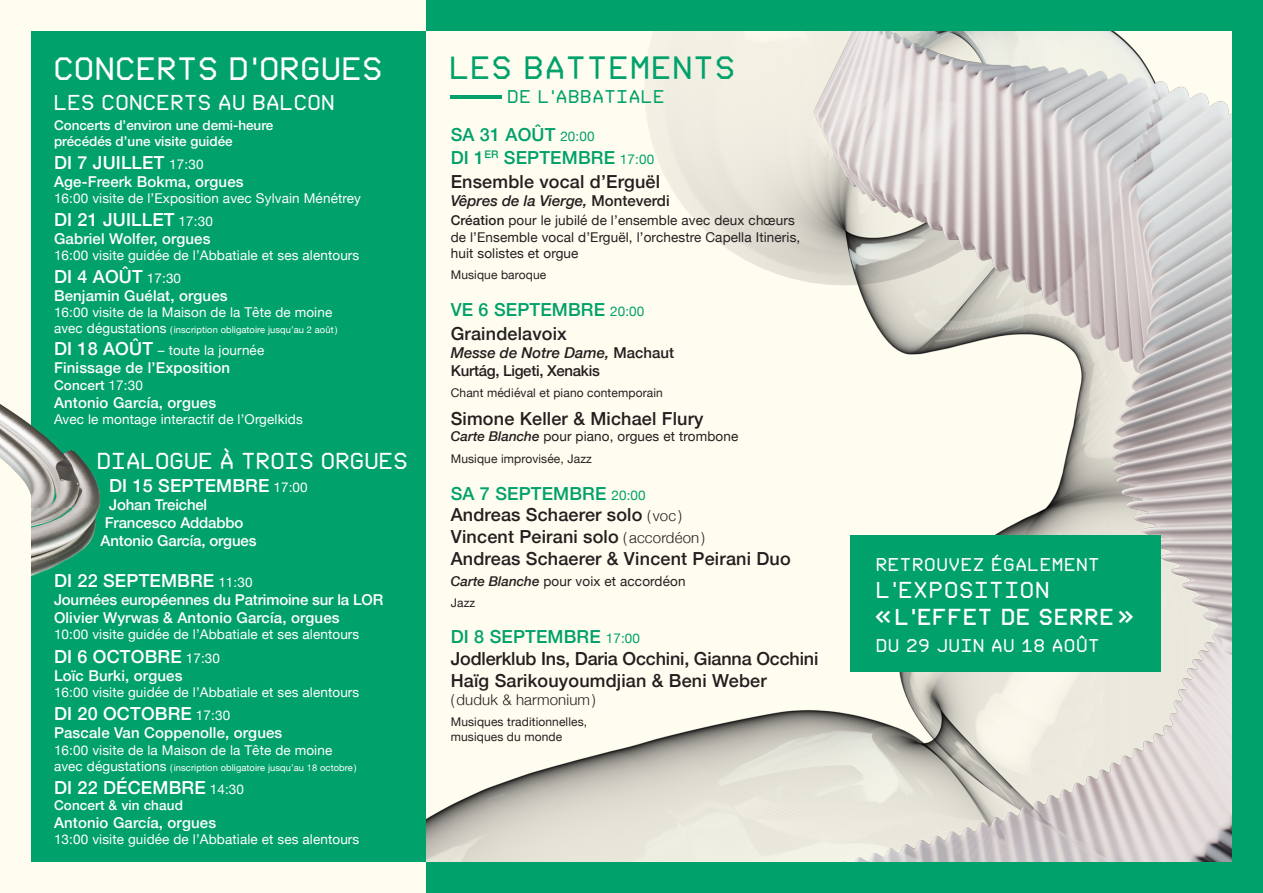
<style>
.page{position:relative;width:1263px;height:893px;background:#fff}
.page>*{position:absolute;margin:0;border:0;box-sizing:border-box;transform-origin:0 0}
.t1{font:700 31.5px "FRAC";letter-spacing:-.02em;color:#fff}
.t2{font:700 31.5px "FRAC";color:#00a16b}
.t3{font:700 22.5px "FRAC";letter-spacing:-.03em;color:#fff}
.t4{font:800 22.5px "FRAC";color:#fff}
.t5{font:700 22.5px "FRAC";color:#fff}
.t6{font:700 21px "FRAC";letter-spacing:-.02em;color:#fff}
.t7{font:500 18px/21.6px "Helvetica Neue";letter-spacing:.01em;color:#231f20}
.t8{font:500 18px "Helvetica Neue";letter-spacing:.01em;color:#fff}
.t9{font:700 18px "FRAC";color:#fff}
.t10{font:700 18px "FRAC";color:#00a16b}
.t11{font:500 15px "Helvetica Neue";letter-spacing:.01em;color:#fff}
.t12{font:500 15px/18px "Helvetica Neue";letter-spacing:-.01em;color:#fff}
.t13{font:500 15px/18px "Helvetica Neue";letter-spacing:-.02em;color:#231f20}
.t14{font:italic 500 15px "Helvetica Neue";color:#231f20}
.t15{font:300 15px "Helvetica Neue";letter-spacing:.01em;color:#231f20}
.t16{font:13.5px "Helvetica Neue";letter-spacing:.01em;color:#fff}
.t17{font:13.5px/16.2px "Helvetica Neue";letter-spacing:.01em;color:#231f20}
.t18{font:500 13.5px/16.2px "Helvetica Neue";color:#fff}
.t19{font:12px/15px "Helvetica Neue";letter-spacing:.01em;color:#231f20}
.t20{font:9.3px "Helvetica Neue";letter-spacing:.01em;color:#fff}
.s1{font-weight:400;font-size:13.5px}
.s2{font-size:13.5px}
.s3{font-weight:500;font-size:18px}
.s4{font-weight:400}
.s5{color:#00a16b}
.s6{font-weight:400;font-size:13.5px;color:#00a16b}
.s7{font-style:normal}
.s8{font-weight:500}
.s9{font-style:italic}
.s10{font-weight:500;font-style:italic}
.s11{font-weight:300;font-size:15px}
</style>
<div class="page">
<img style="left:425px;top:31px;width:807px;height:831px">
<div style="left:425px;top:0;width:838px;height:31px;background:#00a16b"></div>
<div style="left:425px;top:862px;width:838px;height:31px;background:#00a16b"></div>
<div style="left:1232px;top:0;width:31px;height:893px;background:#00a16b"></div>
<div style="left:850px;top:536px;width:311px;height:136px;background:#00a16b"></div>
<hr style="left:450px;top:95px;width:52px;height:4px;background:#00a16b">
<div style="left:0;top:0;width:425px;height:893px;background:#00a16b"></div>
<div style="left:0;top:0;width:425px;height:31px;background:#fffdf0"></div>
<div style="left:0;top:862px;width:425px;height:31px;background:#fffdf0"></div>
<div style="left:0;top:0;width:31px;height:497px;background:#fffdf0"></div>
<img style="left:31px;top:507px;width:69px;height:70px">
<img style="left:0;top:404px;width:101px;height:103px">
<div style="left:0;top:495px;width:31px;height:398px;background:#fffdf0"></div>
<h1 class="t1" style="left:54px;top:50px;width:332px">CONCERTS D’ORGUES</h1>
<h1 class="t2" style="left:450px;top:49px;width:289px">LES BATTEMENTS</h1>
<h3 class="t6" style="left:54px;top:90px;width:283px">LES CONCERTS AU BALCON</h3>
<h3 class="t10" style="left:508px;top:86px;width:159px">DE L’ABBATIALE</h3>
<p class="t18" style="left:54px;top:116px;width:221px">Concerts d’environ une demi-heure précédés d’une visite guidée</p>
<h3 class="t8" style="left:54px;top:148px;width:151px">DI 7 JUILLET <span class="s1">17:30</span></h3>
<p class="t11" style="left:54px;top:170px;width:191px">Age-Freerk Bokma, orgues</p>
<p class="t16" style="left:54px;top:189px;width:308px">16:00 visite de l’Exposition avec Sylvain Ménétrey</p>
<h3 class="t8" style="left:54px;top:205px;width:160px">DI 21 JUILLET <span class="s1">17:30</span></h3>
<p class="t11" style="left:54px;top:227px;width:158px">Gabriel Wolfer, orgues</p>
<p class="t16" style="left:54px;top:246px;width:307px">16:00 visite guidée de l’Abbatiale et ses alentours</p>
<h3 class="t8" style="left:54px;top:262px;width:129px">DI 4 AOÛT <span class="s1">17:30</span></h3>
<p class="t11" style="left:54px;top:283px;width:175px">Benjamin Guélat, orgues</p>
<p class="t16" style="left:54px;top:302px;width:280px">16:00 visite de la Maison de la Tête de moine</p>
<p class="t20" style="left:54px;top:323px;width:285px"><span class="s2">avec dégustations</span> ( inscription obligatoire jusqu’au 2 août)</p>
<p class="t16" style="left:54px;top:341px;width:212px"><span class="s3">DI 18 AOÛT</span> – toute la journée</p>
<p class="t11" style="left:54px;top:356px;width:178px">Finissage de l’Exposition</p>
<p class="t18" style="left:54px;top:376px;width:90px">Concert <span class="s4">17:30</span></p>
<p class="t11" style="left:54px;top:390px;width:164px">Antonio García, orgues</p>
<p class="t16" style="left:54px;top:409px;width:250px">Avec le montage interactif de l’Orgelkids</p>
<h3 class="t7" style="left:451px;top:121px;width:211px;line-height:23.7px"><span class="s5">SA 31 AOÛT</span> <span class="s6">20:00<br></span><span class="s5">DI 1</span><sup>ER</sup> <span class="s5">SEPTEMBRE</span> <span class="s6">17:00<br></span>Ensemble vocal d’Erguël</h3>
<p class="t14" style="left:451px;top:188px;width:220px">Vêpres de la Vierge, <span class="s7">Monteverdi</span></p>
<p class="t17" style="left:451px;top:213px;width:351px"><span class="s8">Création</span> pour le jubilé de l’ensemble avec deux chœurs de l’Ensemble vocal d’Erguël, l’orchestre Capella Itineris, huit solistes et orgue</p>
<p class="t19" style="left:451px;top:268px;width:97px">Musique baroque</p>
<h3 class="t7" style="left:451px;top:296px;width:195px;line-height:24px"><span class="s5">VE 6 SEPTEMBRE</span> <span class="s6">20:00<br></span>Graindelavoix</h3>
<p class="t13" style="left:451px;top:342px;width:225px"><span class="s9">Messe de Notre Dame,</span> Machaut<br>Kurtág, Ligeti, Xenakis</p>
<p class="t19" style="left:451px;top:386px;width:214px">Chant médiéval et piano contemporain</p>
<h3 class="t7" style="left:451px;top:406px;width:254px">Simone Keller &amp; Michael Flury</h3>
<p class="t17" style="left:451px;top:429px;width:289px"><span class="s10">Carte Blanche</span> pour piano, orgues et trombone</p>
<p class="t19" style="left:451px;top:452px;width:143px">Musique improvisée, Jazz</p>
<h3 class="t7" style="left:451px;top:481px;width:341px"><span class="s5">SA 7 SEPTEMBRE</span> <span class="s6">20:00<br></span>Andreas Schaerer solo <span class="s11">( voc )<br></span>Vincent Peirani solo <span class="s11">( accordéon )<br></span>Andreas Schaerer &amp; Vincent Peirani Duo</h3>
<p class="t17" style="left:451px;top:573px;width:236px"><span class="s10">Carte Blanche</span> pour voix et accordéon</p>
<p class="t19" style="left:451px;top:595px;width:26px">Jazz</p>
<h3 class="t7" style="left:451px;top:625px;width:369px"><span class="s5">DI 8 SEPTEMBRE</span> <span class="s6">17:00<br></span>Jodlerklub Ins, Daria Occhini, Gianna Occhini<br>Haïg Sarikouyoumdjian &amp; Beni Weber</h3>
<p class="t15" style="left:451px;top:687px;width:147px">( duduk &amp; harmonium )</p>
<p class="t19" style="left:451px;top:715px;width:138px">Musiques traditionnelles, musiques du monde</p>
<h2 class="t3" style="left:97px;top:447px;width:313px">DIALOGUE À TROIS ORGUES</h2>
<h3 class="t8" style="left:109px;top:471px;width:200px">DI 15 SEPTEMBRE <span class="s1">17:00</span></h3>
<p class="t12" style="left:101px;top:494px;width:157px;text-indent:8px">Johan Treichel<br>Francesco Addabbo<br>Antonio García, orgues</p>
<h3 class="t8" style="left:54px;top:566px;width:200px">DI 22 SEPTEMBRE <span class="s1">11:30</span></h3>
<p class="t12" style="left:54px;top:590px;width:331px">Journées européennes du Patrimoine sur la LOR<br>Olivier Wyrwas &amp; Antonio García, orgues</p>
<p class="t16" style="left:54px;top:625px;width:307px">10:00 visite guidée de l’Abbatiale et ses alentours</p>
<h3 class="t8" style="left:54px;top:642px;width:168px">DI 6 OCTOBRE <span class="s1">17:30</span></h3>
<p class="t11" style="left:54px;top:663px;width:130px">Loïc Burki, orgues</p>
<p class="t16" style="left:54px;top:682px;width:307px">16:00 visite guidée de l’Abbatiale et ses alentours</p>
<h3 class="t8" style="left:54px;top:699px;width:178px">DI 20 OCTOBRE <span class="s1">17:30</span></h3>
<p class="t11" style="left:54px;top:721px;width:230px">Pascale Van Coppenolle, orgues</p>
<p class="t16" style="left:54px;top:740px;width:280px">16:00 visite de la Maison de la Tête de moine</p>
<p class="t20" style="left:54px;top:761px;width:304px"><span class="s2">avec dégustations</span> ( inscription obligatoire jusqu’au 18 octobre )</p>
<h3 class="t8" style="left:54px;top:773px;width:192px">DI 22 DÉCEMBRE <span class="s1">14:30</span></h3>
<p class="t18" style="left:54px;top:796px;width:130px">Concert &amp; vin chaud</p>
<p class="t11" style="left:54px;top:811px;width:164px">Antonio García, orgues</p>
<p class="t16" style="left:54px;top:830px;width:307px">13:00 visite guidée de l’Abbatiale et ses alentours</p>
<h3 class="t9" style="left:876px;top:554px;width:226px">RETROUVEZ ÉGALEMENT</h3>
<h2 class="t5" style="left:876px;top:577px;width:176px">L’EXPOSITION</h2>
<h2 class="t4" style="left:876px;top:603px;width:260px">«L’EFFET DE SERRE»</h2>
<h3 class="t9" style="left:876px;top:635px;width:226px">DU 29 JUIN AU 18 AOÛT</h3>
</div>
